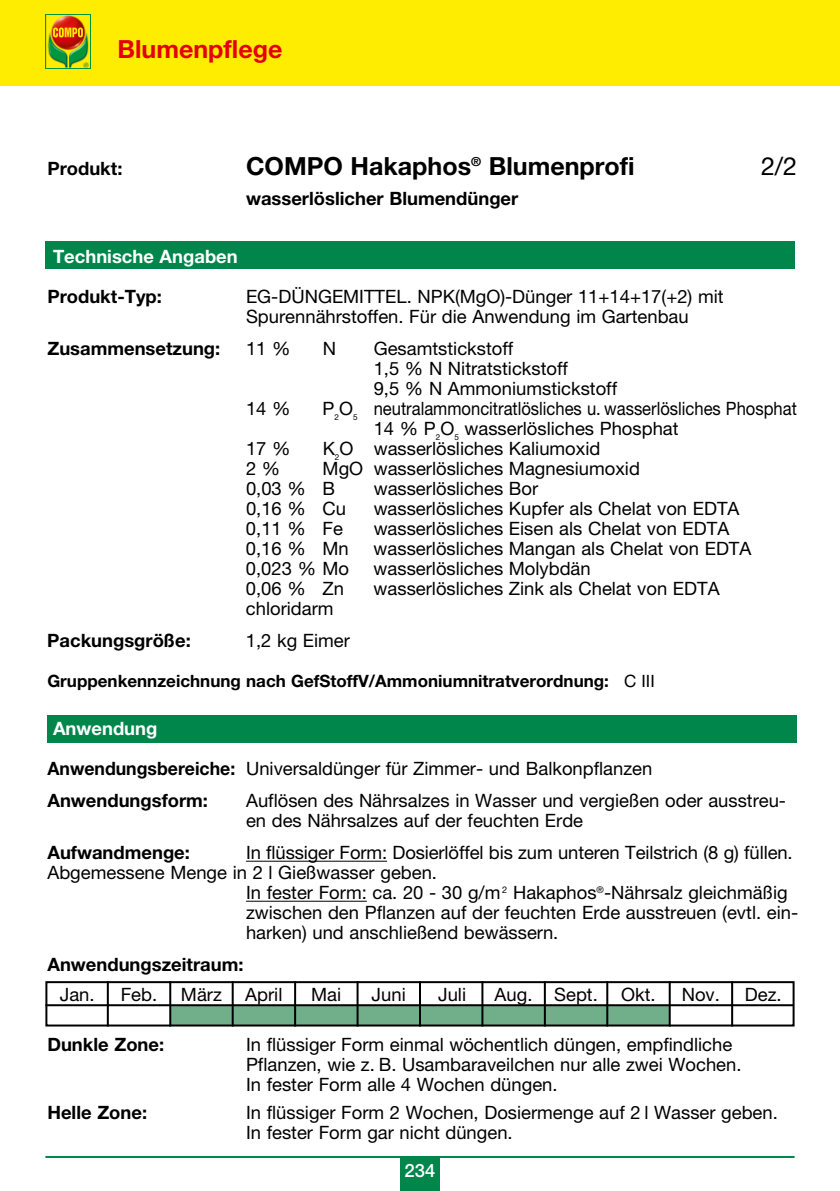
<style>
.page{position:relative;width:840px;height:1191px;background:#fff}
.page>*{position:absolute;margin:0;border:0;box-sizing:border-box;transform-origin:0 0}
.t1{font:700 25px "Helvetica Neue";color:#000}
.t2{font:700 25px "Helvetica Neue";color:#e3000f}
.t3{font:25px "Helvetica Neue";color:#000}
.t4{font:18.4px/20px "Helvetica Neue";color:#000}
.t5{font:700 18.4px "Helvetica Neue";color:#000}
.t6{font:18.4px/20px "Helvetica Neue";color:#000;scale:.9 1}
.t7{font:700 18.4px "Helvetica Neue";color:#fff}
.t8{font:500 18.4px "Helvetica Neue";color:#fff}
.t9{font:700 17px "Helvetica Neue";color:#000}
.t10{font:8.2px "Helvetica Neue";color:#000}
.s1{font-weight:400}
.s2{font-weight:700;color:#fff}
.s3{font-weight:700}
</style>
<div class="page">
<div style="left:0;top:0;width:839px;height:85px;background:#ffed00"></div>
<svg style="left:45px;top:14px;width:46px;height:54px"></svg>
<img style="left:46px;top:15px;width:44px;height:52px">
<svg style="left:53px;top:27px;width:30px;height:10px"></svg>
<div style="left:400px;top:1157px;width:39px;height:34px;background:#00854b"></div>
<hr style="left:45px;top:1156px;width:749px;height:2px;background:#00854b">
<div style="left:47px;top:715px;width:749px;height:27px;background:#00854b"></div>
<div style="left:45px;top:242px;width:749px;height:27px;background:#00854b"></div>
<hr style="left:246px;top:860px;width:141px;height:1px;background:#000">
<hr style="left:246px;top:900px;width:120px;height:1px;background:#000">
<div style="left:170px;top:1005px;width:499px;height:20px;background:#71af8b"></div>
<div style="left:45px;top:981px;width:749px;height:45px;border:2px solid #000"></div>
<hr style="left:45px;top:1004px;width:748px;height:2px;background:#000">
<hr style="left:107px;top:981px;width:2px;height:45px;background:#000">
<hr style="left:169px;top:981px;width:2px;height:45px;background:#000">
<hr style="left:231px;top:981px;width:2px;height:45px;background:#000">
<hr style="left:294px;top:981px;width:2px;height:45px;background:#000">
<hr style="left:356px;top:981px;width:2px;height:45px;background:#000">
<hr style="left:419px;top:981px;width:2px;height:45px;background:#000">
<hr style="left:481px;top:981px;width:2px;height:45px;background:#000">
<hr style="left:543px;top:981px;width:2px;height:45px;background:#000">
<hr style="left:606px;top:981px;width:2px;height:45px;background:#000">
<hr style="left:668px;top:981px;width:2px;height:45px;background:#000">
<hr style="left:730px;top:981px;width:2px;height:45px;background:#000">
<h1 class="t2" style="left:117px;top:33px;width:166px">Blumenpflege</h1>
<p class="t5" style="left:47px;top:157px;width:76px">Produkt:</p>
<h1 class="t1" style="left:246px;top:150px;width:390px">COMPO Hakaphos<sup>®</sup> Blumenprofi</h1>
<h1 class="t3" style="left:760px;top:151px;width:38px">2/2</h1>
<p class="t5" style="left:246px;top:187px;width:273px">wasserlöslicher Blumendünger</p>
<p class="t7" style="left:53px;top:245px;width:186px">Technische Angaben</p>
<p class="t5" style="left:47px;top:285px;width:116px">Produkt-Typ:</p>
<p class="t4" style="left:246px;top:286px;width:479px">EG-DÜNGEMITTEL. NPK(MgO)-Dünger 11+14+17(+2) mit<br>Spurennährstoffen. Für die Anwendung im Gartenbau</p>
<p class="t5" style="left:47px;top:337px;width:174px">Zusammensetzung:</p>
<p class="t4" style="left:246px;top:338px;width:46px">11 %</p>
<p class="t4" style="left:322px;top:338px;width:15px">N</p>
<p class="t4" style="left:373px;top:338px;width:245px">Gesamtstickstoff<br>1,5 % N Nitratstickstoff<br>9,5 % N Ammoniumstickstoff</p>
<p class="t4" style="left:246px;top:398px;width:46px">14 %</p>
<p class="t4" style="left:322px;top:398px;width:32px">P O</p>
<p class="t10" style="left:334px;top:412px;width:6px">2</p>
<p class="t10" style="left:353px;top:412px;width:6px">5</p>
<p class="t6" style="left:373px;top:398px;width:471px">neutralammoncitratlösliches u. wasserlösliches Phosphat<br>14 % PO</p>
<p class="t10" style="left:435px;top:432px;width:6px">2</p>
<p class="t10" style="left:454px;top:432px;width:6px">5</p>
<p class="t4" style="left:464px;top:418px;width:215px">wasserlösliches Phosphat</p>
<p class="t4" style="left:246px;top:438px;width:46px">17 %</p>
<p class="t4" style="left:322px;top:438px;width:279px">K O wasserlösliches Kaliumoxid</p>
<p class="t10" style="left:335px;top:452px;width:6px">2</p>
<p class="t4" style="left:246px;top:458px;width:36px">2 %</p>
<p class="t4" style="left:246px;top:458px;width:395px;text-indent:77px">MgO wasserlösliches Magnesiumoxid<br>0,03 % B</p>
<p class="t4" style="left:373px;top:478px;width:166px">wasserlösliches Bor</p>
<p class="t4" style="left:246px;top:498px;width:102px">0,16 % Cu</p>
<p class="t4" style="left:373px;top:498px;width:367px">wasserlösliches Kupfer als Chelat von EDTA</p>
<p class="t4" style="left:246px;top:518px;width:98px">0,11 % Fe</p>
<p class="t4" style="left:373px;top:518px;width:357px">wasserlösliches Eisen als Chelat von EDTA</p>
<p class="t4" style="left:246px;top:538px;width:104px">0,16 % Mn</p>
<p class="t4" style="left:373px;top:538px;width:379px">wasserlösliches Mangan als Chelat von EDTA</p>
<p class="t4" style="left:246px;top:558px;width:105px">0,023 % Mo</p>
<p class="t4" style="left:373px;top:558px;width:218px">wasserlösliches Molybdän</p>
<p class="t4" style="left:246px;top:578px;width:99px">0,06 % Zn</p>
<p class="t4" style="left:373px;top:578px;width:347px">wasserlösliches Zink als Chelat von EDTA</p>
<p class="t4" style="left:246px;top:598px;width:89px">chloridarm</p>
<p class="t5" style="left:47px;top:629px;width:145px">Packungsgröße:</p>
<p class="t4" style="left:246px;top:630px;width:105px">1,2 kg Eimer</p>
<p class="t9" style="left:47px;top:670px;width:608px">Gruppenkennzeichnung nach GefStoffV/Ammoniumnitratverordnung: <span class="s1">C III</span></p>
<p class="t4" style="left:47px;top:708px;width:606px;line-height:40px;text-indent:6px"><span class="s2">Anwendung<br></span><span class="s3">Anwendungsbereiche:</span> Universaldünger für Zimmer- und Balkonpflanzen</p>
<p class="t5" style="left:47px;top:789px;width:162px">Anwendungsform:</p>
<p class="t4" style="left:246px;top:790px;width:541px">Auflösen des Nährsalzes in Wasser und vergießen oder ausstreu&shy;en des Nährsalzes auf der feuchten Erde</p>
<p class="t5" style="left:47px;top:841px;width:144px">Aufwandmenge:</p>
<p class="t4" style="left:246px;top:842px;width:548px">In flüssiger Form: Dosierlöffel bis zum unteren Teilstrich (8 g) füllen.</p>
<p class="t4" style="left:47px;top:862px;width:391px">Abgemessene Menge in 2 l Gießwasser geben.</p>
<p class="t4" style="left:246px;top:882px;width:543px">In fester Form: ca. 20 - 30 g/m <sup>2</sup> Hakaphos<sup>®</sup>-Nährsalz gleichmäßig</p>
<p class="t4" style="left:246px;top:902px;width:553px">zwischen den Pflanzen auf der feuchten Erde ausstreuen (evtl. ein-</p>
<p class="t4" style="left:246px;top:922px;width:314px">harken) und anschließend bewässern.</p>
<p class="t5" style="left:47px;top:953px;width:197px">Anwendungszeitraum:</p>
<p class="t4" style="left:60px;top:984px;width:36px">Jan.</p>
<p class="t4" style="left:121px;top:984px;width:38px">Feb.</p>
<p class="t4" style="left:181px;top:984px;width:42px">März</p>
<p class="t4" style="left:245px;top:984px;width:39px">April</p>
<p class="t4" style="left:311px;top:984px;width:31px">Mai</p>
<p class="t4" style="left:371px;top:984px;width:36px">Juni</p>
<p class="t4" style="left:438px;top:984px;width:29px">Juli</p>
<p class="t4" style="left:494px;top:984px;width:105px">Aug. Sept.</p>
<p class="t4" style="left:621px;top:984px;width:36px">Okt.</p>
<p class="t4" style="left:681px;top:984px;width:40px">Nov.</p>
<p class="t4" style="left:744px;top:984px;width:38px">Dez.</p>
<p class="t5" style="left:47px;top:1033px;width:118px">Dunkle Zone:</p>
<p class="t4" style="left:246px;top:1034px;width:496px">In flüssiger Form einmal wöchentlich düngen, empfindliche<br>Pflanzen, wie z. B. Usambaraveilchen nur alle zwei Wochen.<br>In fester Form alle 4 Wochen düngen.</p>
<p class="t5" style="left:47px;top:1101px;width:101px">Helle Zone:</p>
<p class="t4" style="left:246px;top:1102px;width:533px">In flüssiger Form 2 Wochen, Dosiermenge auf 2 l Wasser geben.<br>In fester Form gar nicht düngen.</p>
<p class="t8" style="left:404px;top:1159px;width:32px">234</p>
</div>
